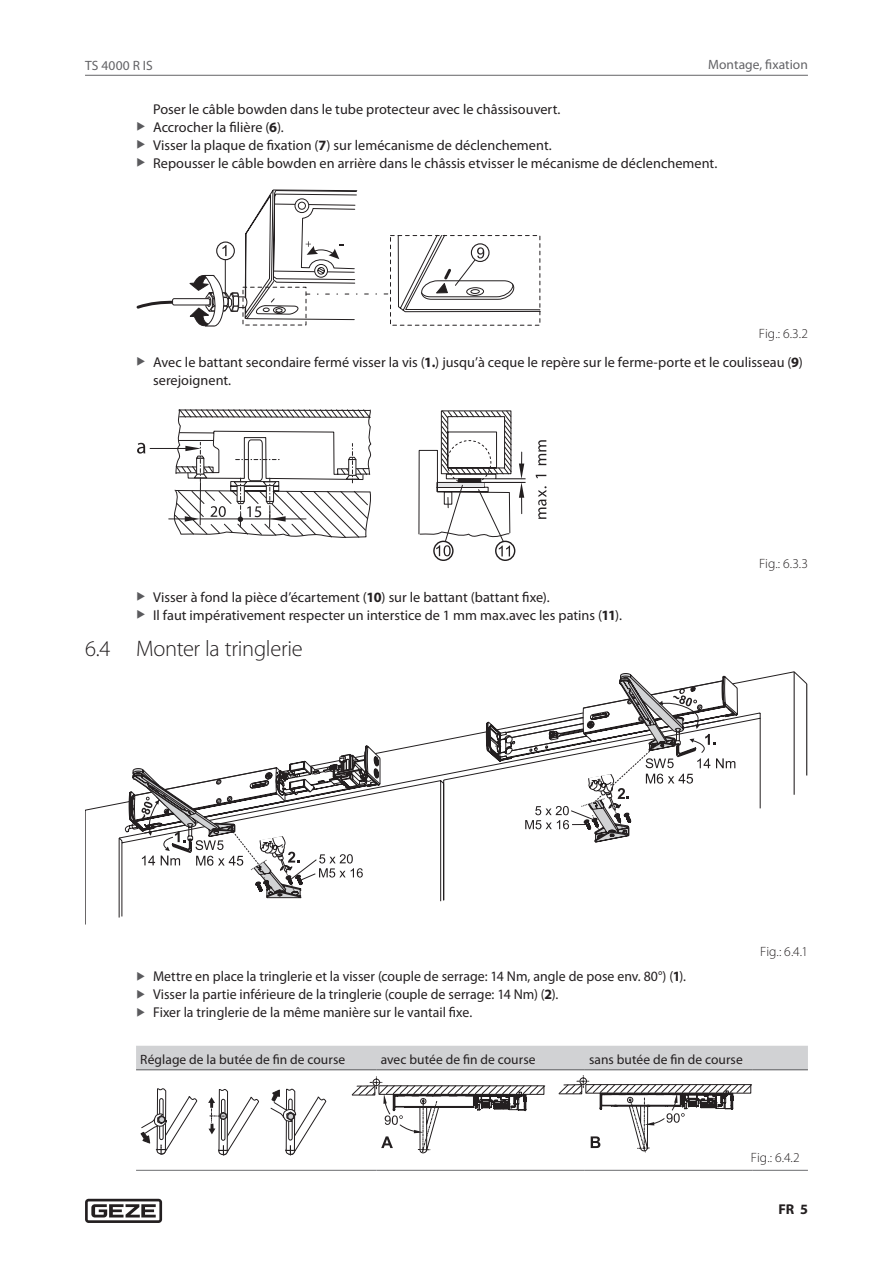
<style>
.page{position:relative;width:893px;height:1263px;background:#fff}
.page>*{position:absolute;margin:0;border:0;box-sizing:border-box;transform-origin:0 0}
.Überschrift_2_A4{font:300 22.5px "Myriad Pro";letter-spacing:-.01em;color:#231f20}
.Handlung{font:14.25px/18px "Myriad Pro";letter-spacing:.005em;color:#231f20}
.t1{font:700 14.25px "Myriad Pro";color:#231f20}
.Tabelle_Kopfzeile{font:13.5px "Myriad Pro";letter-spacing:.005em;color:#231f20}
.t2{font:13.5px "Myriad Pro";letter-spacing:.005em;color:#636366}
.Absatz_für_Anker_Ta{font:300 13.5px "Myriad Pro";color:#231f20}
.Tabelle_Grundtext{font:300 13.5px "Myriad Pro";color:#231f20}
.s1{font-weight:700}
</style>
<div class="page">
<hr style="left:85px;top:75px;width:723px;height:1px;background:#636366">
<svg style="left:85px;top:1199px;width:77px;height:24px"></svg>
<svg style="left:136px;top:300px;width:42px;height:9px"></svg>
<div style="left:173px;top:299px;width:37px;height:6px;background:#fff;border-radius:2px"></div>
<div style="left:172px;top:298px;width:38px;height:7px;border:1px solid #231f20;border-radius:2px"></div>
<svg style="left:189px;top:189px;width:352px;height:138px"></svg>
<svg style="left:538px;top:440px;width:8px;height:25px"></svg>
<svg style="left:536px;top:475px;width:10px;height:3px"></svg>
<svg style="left:538px;top:486px;width:8px;height:33px"></svg>
<hr style="left:150px;top:448px;width:42px;height:1px;background:#231f20">
<svg style="left:137px;top:443px;width:8px;height:11px"></svg>
<hr style="left:484px;top:482px;width:42px;height:1px;background:#231f20">
<hr style="left:496px;top:478px;width:30px;height:1px;background:#231f20">
<svg style="left:169px;top:409px;width:355px;height:152px"></svg>
<svg style="left:85px;top:672px;width:722px;height:253px"></svg>
<svg style="left:125px;top:673px;width:613px;height:225px"></svg>
<hr style="left:136px;top:1170px;width:241px;height:1px;background:#6c6d70">
<hr style="left:377px;top:1170px;width:208px;height:1px;background:#6c6d70">
<hr style="left:585px;top:1170px;width:168px;height:1px;background:#6c6d70">
<hr style="left:753px;top:1170px;width:55px;height:1px;background:#6c6d70">
<svg style="left:136px;top:1046px;width:672px;height:109px"></svg>
<p class="t2" style="left:85px;top:57px;width:69px">TS 4000 R IS</p>
<p class="t2" style="left:708px;top:56px;width:101px">Montage, fixation</p>
<p class="Handlung" style="left:153px;top:100px;width:409px">Poser le câble bowden dans le tube protecteur avec le châssisouvert.</p>
<p class="Handlung" style="left:153px;top:118px;width:132px">Accrocher la filière (<span class="s1">6</span>).</p>
<p class="Handlung" style="left:153px;top:136px;width:400px">Visser la plaque de fixation (<span class="s1">7</span>) sur lemécanisme de déclenchement.</p>
<p class="Handlung" style="left:153px;top:154px;width:566px">Repousser le câble bowden en arrière dans le châssis etvisser le mécanisme de déclenchement.</p>
<p class="Absatz_für_Anker_Ta" style="left:759px;top:325px;width:50px">Fig.: 6.3.2</p>
<p class="Handlung" style="left:153px;top:353px;width:651px">Avec le battant secondaire fermé visser la vis (<span class="s1">1.</span>) jusqu’à ceque le repère sur le ferme-porte et le coulisseau (<span class="s1">9</span>) serejoignent.</p>
<p class="Handlung" style="left:153px;top:588px;width:398px">Visser à fond la pièce d’écartement (<span class="s1">10</span>) sur le battant (battant fixe).</p>
<p class="Handlung" style="left:153px;top:606px;width:470px">Il faut impérativement respecter un interstice de 1 mm max.avec les patins (<span class="s1">11</span>).</p>
<p class="Überschrift_2_A4" style="left:85px;top:635px;width:219px">6.4 Monter la tringlerie</p>
<p class="Absatz_für_Anker_Ta" style="left:759px;top:555px;width:50px">Fig.: 6.3.3</p>
<p class="Handlung" style="left:153px;top:967px;width:535px">Mettre en place la tringlerie et la visser (couple de serrage: 14 Nm, angle de pose env. 80°) (<span class="s1">1</span>).</p>
<p class="Handlung" style="left:153px;top:985px;width:407px">Visser la partie inférieure de la tringlerie (couple de serrage: 14 Nm) (<span class="s1">2</span>).</p>
<p class="Handlung" style="left:153px;top:1003px;width:321px">Fixer la tringlerie de la même manière sur le vantail fixe.</p>
<p class="Tabelle_Kopfzeile" style="left:140px;top:1051px;width:206px">Réglage de la butée de fin de course</p>
<p class="Tabelle_Kopfzeile" style="left:381px;top:1051px;width:156px">avec butée de fin de course</p>
<p class="Tabelle_Kopfzeile" style="left:589px;top:1051px;width:155px">sans butée de fin de course</p>
<p class="Tabelle_Grundtext" style="left:760px;top:943px;width:49px">Fig.: 6.4.1</p>
<p class="Tabelle_Grundtext" style="left:751px;top:1149px;width:50px">Fig.: 6.4.2</p>
<p class="t1" style="left:778px;top:1199px;width:31px">FR 5</p>
</div>
